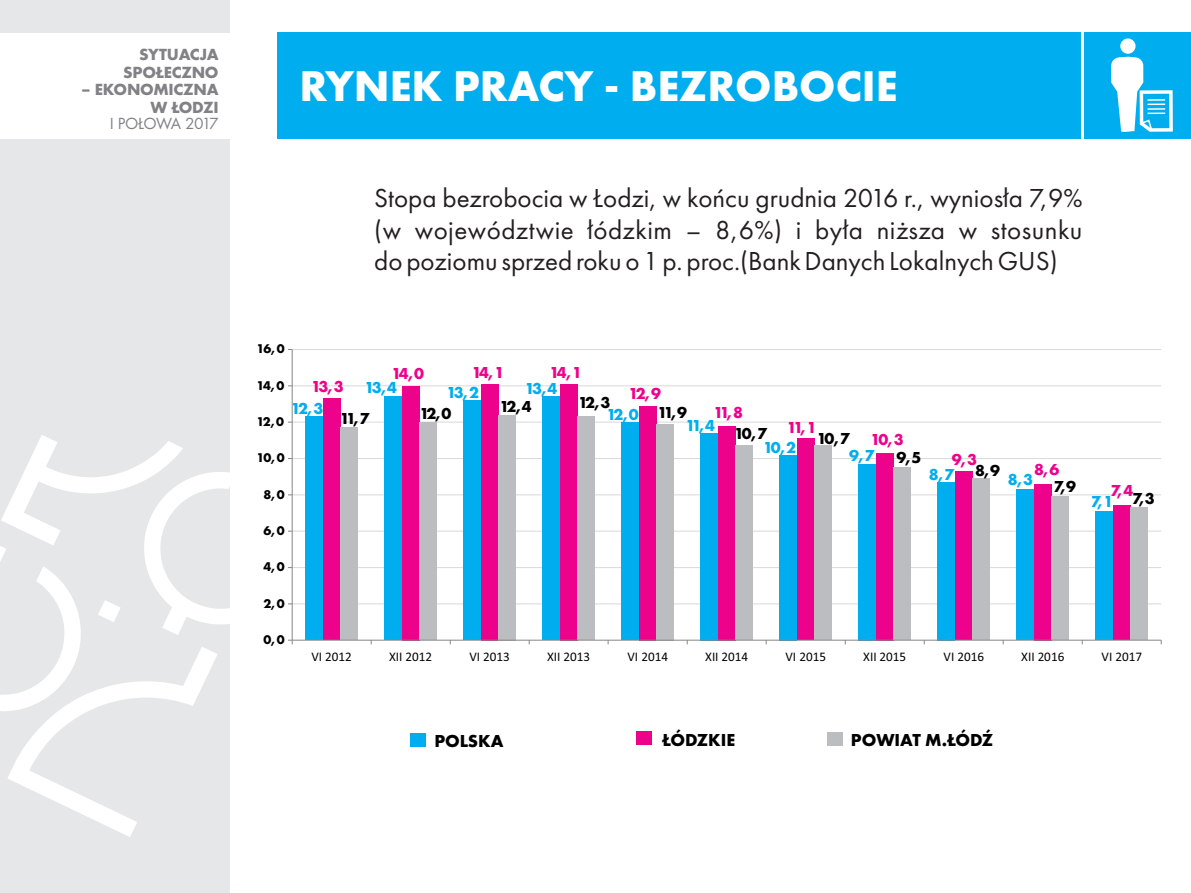
<style>
.page{position:relative;width:1191px;height:893px;background:#fff}
.page>*{position:absolute;margin:0;border:0;box-sizing:border-box;transform-origin:0 0}
.t1{font:700 44.55px "Futura PT Bold";color:#fff}
.t2{font:27px/31.8px "Futura PT Book";color:#231f20;text-align:justify}
.t3{font:700 18px "Futura PT Bold";color:#000}
.t4{font:700 16.8px/17.4px "Futura PT Bold";letter-spacing:-.015em;color:#808285;text-align:right}
.t5{font:16.8px "Futura PT Book";letter-spacing:-.045em;color:#808285}
.t6{font:700 16.5px "Futura PT Bold";letter-spacing:-.155em;color:#ed028c}
.t7{font:700 16.5px "Futura PT Bold";letter-spacing:-.155em;color:#00aeef}
.t8{font:700 16.5px "Futura PT Bold";letter-spacing:-.17em;color:#000}
.t9{font:13.2px "Calibri";color:#000}
.t10{font:700 13.2px "Futura PT Bold";letter-spacing:-.1em;color:#000}
</style>
<div class="page">
<div style="left:277px;top:32px;width:803px;height:107px;background:#00aeef"></div>
<div style="left:1084px;top:32px;width:107px;height:106px;background:#00aeef"></div>
<svg style="left:1111px;top:38px;width:61px;height:94px"></svg>
<div style="left:0;top:0;width:229px;height:893px;background:#e6e7e9"></div>
<svg style="left:0;top:435px;width:229px;height:402px"></svg>
<div style="left:0;top:34px;width:231px;height:105px;background:#fff"></div>
<hr style="left:292px;top:603px;width:869px;height:1px;background:#d9d9d9">
<hr style="left:292px;top:567px;width:869px;height:1px;background:#d9d9d9">
<hr style="left:292px;top:531px;width:869px;height:1px;background:#d9d9d9">
<hr style="left:292px;top:494px;width:869px;height:1px;background:#d9d9d9">
<hr style="left:292px;top:458px;width:869px;height:1px;background:#d9d9d9">
<hr style="left:292px;top:422px;width:869px;height:1px;background:#d9d9d9">
<hr style="left:292px;top:385px;width:869px;height:1px;background:#d9d9d9">
<hr style="left:292px;top:349px;width:869px;height:1px;background:#d9d9d9">
<div style="left:305px;top:417px;width:18px;height:223px;background:#00aeef"></div>
<div style="left:384px;top:397px;width:18px;height:243px;background:#00aeef"></div>
<div style="left:463px;top:400px;width:18px;height:240px;background:#00aeef"></div>
<div style="left:542px;top:397px;width:18px;height:243px;background:#00aeef"></div>
<div style="left:621px;top:422px;width:18px;height:218px;background:#00aeef"></div>
<div style="left:700px;top:433px;width:18px;height:207px;background:#00aeef"></div>
<div style="left:779px;top:455px;width:18px;height:185px;background:#00aeef"></div>
<div style="left:858px;top:464px;width:18px;height:176px;background:#00aeef"></div>
<div style="left:937px;top:482px;width:18px;height:158px;background:#00aeef"></div>
<div style="left:1016px;top:489px;width:18px;height:151px;background:#00aeef"></div>
<div style="left:1095px;top:511px;width:18px;height:129px;background:#00aeef"></div>
<div style="left:323px;top:399px;width:17px;height:241px;background:#ed028c"></div>
<div style="left:402px;top:386px;width:17px;height:254px;background:#ed028c"></div>
<div style="left:481px;top:384px;width:17px;height:256px;background:#ed028c"></div>
<div style="left:560px;top:384px;width:17px;height:256px;background:#ed028c"></div>
<div style="left:639px;top:406px;width:17px;height:234px;background:#ed028c"></div>
<div style="left:718px;top:426px;width:17px;height:214px;background:#ed028c"></div>
<div style="left:797px;top:439px;width:17px;height:201px;background:#ed028c"></div>
<div style="left:876px;top:453px;width:17px;height:187px;background:#ed028c"></div>
<div style="left:955px;top:471px;width:17px;height:169px;background:#ed028c"></div>
<div style="left:1034px;top:484px;width:17px;height:156px;background:#ed028c"></div>
<div style="left:1113px;top:506px;width:17px;height:134px;background:#ed028c"></div>
<div style="left:340px;top:428px;width:18px;height:212px;background:#bcbdc0"></div>
<div style="left:419px;top:422px;width:18px;height:218px;background:#bcbdc0"></div>
<div style="left:498px;top:415px;width:18px;height:225px;background:#bcbdc0"></div>
<div style="left:577px;top:417px;width:18px;height:223px;background:#bcbdc0"></div>
<div style="left:656px;top:424px;width:18px;height:216px;background:#bcbdc0"></div>
<div style="left:735px;top:446px;width:18px;height:194px;background:#bcbdc0"></div>
<div style="left:814px;top:446px;width:18px;height:194px;background:#bcbdc0"></div>
<div style="left:893px;top:468px;width:18px;height:172px;background:#bcbdc0"></div>
<div style="left:972px;top:478px;width:18px;height:162px;background:#bcbdc0"></div>
<div style="left:1051px;top:497px;width:18px;height:143px;background:#bcbdc0"></div>
<div style="left:1130px;top:508px;width:18px;height:132px;background:#bcbdc0"></div>
<hr style="left:292px;top:350px;width:1px;height:290px;background:#868686">
<hr style="left:292px;top:640px;width:869px;height:1px;background:#868686">
<div style="left:410px;top:733px;width:15px;height:13px;background:#00aeef"></div>
<div style="left:636px;top:731px;width:15px;height:14px;background:#ed028c"></div>
<div style="left:827px;top:732px;width:15px;height:14px;background:#bcbdc0"></div>
<p class="t4" style="left:123px;top:47px;width:97px">SYTUACJA<br>SPOŁECZNO</p>
<p class="t4" style="left:81px;top:82px;width:139px">– EKONOMICZNA<br>W ŁODZI</p>
<p class="t5" style="left:110px;top:117px;width:110px">I POŁOWA 2017</p>
<h1 class="t1" style="left:300px;top:68px;width:599px">RYNEK PRACY - BEZROBOCIE</h1>
<p class="t2" style="left:374px;top:184px;width:709px">Stopa bezrobocia w Łodzi, w końcu grudnia 2016 r., wyniosła 7,9% (w województwie łódzkim – 8,6%) i była niższa w stosunku do poziomu sprzed roku o 1 p. proc.(Bank Danych Lokalnych GUS)</p>
<p class="t10" style="left:257px;top:344px;width:29px">16,0</p>
<p class="t10" style="left:257px;top:380px;width:29px">14,0</p>
<p class="t10" style="left:257px;top:416px;width:29px">12,0</p>
<p class="t10" style="left:257px;top:453px;width:29px">10,0</p>
<p class="t6" style="left:391px;top:367px;width:34px">14,0</p>
<p class="t6" style="left:472px;top:366px;width:34px">14,1</p>
<p class="t6" style="left:549px;top:366px;width:34px">14,1</p>
<p class="t6" style="left:311px;top:380px;width:34px">13,3</p>
<p class="t7" style="left:365px;top:381px;width:34px">13,4</p>
<p class="t7" style="left:446px;top:386px;width:34px">13,2</p>
<p class="t7" style="left:525px;top:382px;width:34px">13,4</p>
<p class="t6" style="left:628px;top:387px;width:34px">12,9</p>
<p class="t8" style="left:340px;top:412px;width:31px">11,7</p>
<p class="t8" style="left:419px;top:407px;width:34px">12,0</p>
<p class="t8" style="left:499px;top:400px;width:34px">12,4</p>
<p class="t8" style="left:578px;top:396px;width:34px">12,3</p>
<p class="t7" style="left:291px;top:402px;width:34px">12,3</p>
<p class="t8" style="left:657px;top:405px;width:31px">11,9</p>
<p class="t6" style="left:713px;top:406px;width:31px">11,8</p>
<p class="t7" style="left:606px;top:407px;width:34px">12,0</p>
<p class="t7" style="left:685px;top:419px;width:31px">11,4</p>
<p class="t6" style="left:787px;top:421px;width:31px">11,1</p>
<p class="t8" style="left:734px;top:427px;width:34px">10,7</p>
<p class="t8" style="left:817px;top:432px;width:34px">10,7</p>
<p class="t6" style="left:870px;top:433px;width:34px">10,3</p>
<p class="t7" style="left:763px;top:441px;width:34px">10,2</p>
<p class="t7" style="left:849px;top:448px;width:27px">9,7</p>
<p class="t8" style="left:896px;top:451px;width:27px">9,5</p>
<p class="t10" style="left:263px;top:489px;width:23px">8,0</p>
<p class="t6" style="left:951px;top:453px;width:27px">9,3</p>
<p class="t6" style="left:1034px;top:463px;width:27px">8,6</p>
<p class="t8" style="left:975px;top:464px;width:27px">8,9</p>
<p class="t7" style="left:929px;top:468px;width:27px">8,7</p>
<p class="t7" style="left:1008px;top:473px;width:27px">8,3</p>
<p class="t8" style="left:1053px;top:480px;width:24px">7,9</p>
<p class="t10" style="left:263px;top:525px;width:23px">6,0</p>
<p class="t10" style="left:263px;top:562px;width:23px">4,0</p>
<p class="t10" style="left:263px;top:598px;width:23px">2,0</p>
<p class="t6" style="left:1110px;top:484px;width:24px">7,4</p>
<p class="t8" style="left:1132px;top:492px;width:24px">7,3</p>
<p class="t7" style="left:1090px;top:495px;width:24px">7,1</p>
<p class="t10" style="left:263px;top:634px;width:23px">0,0</p>
<p class="t9" style="left:311px;top:651px;width:42px">VI 2012</p>
<p class="t9" style="left:389px;top:651px;width:45px">XII 2012</p>
<p class="t9" style="left:469px;top:651px;width:42px">VI 2013</p>
<p class="t9" style="left:547px;top:651px;width:45px">XII 2013</p>
<p class="t9" style="left:627px;top:651px;width:42px">VI 2014</p>
<p class="t9" style="left:705px;top:651px;width:45px">XII 2014</p>
<p class="t9" style="left:785px;top:651px;width:42px">VI 2015</p>
<p class="t9" style="left:863px;top:651px;width:45px">XII 2015</p>
<p class="t9" style="left:943px;top:651px;width:42px">VI 2016</p>
<p class="t9" style="left:1021px;top:651px;width:45px">XII 2016</p>
<p class="t9" style="left:1101px;top:651px;width:42px">VI 2017</p>
<p class="t3" style="left:434px;top:733px;width:71px">POLSKA</p>
<p class="t3" style="left:662px;top:733px;width:75px">ŁÓDZKIE</p>
<p class="t3" style="left:851px;top:733px;width:144px">POWIAT M.ŁÓDŹ</p>
</div>
